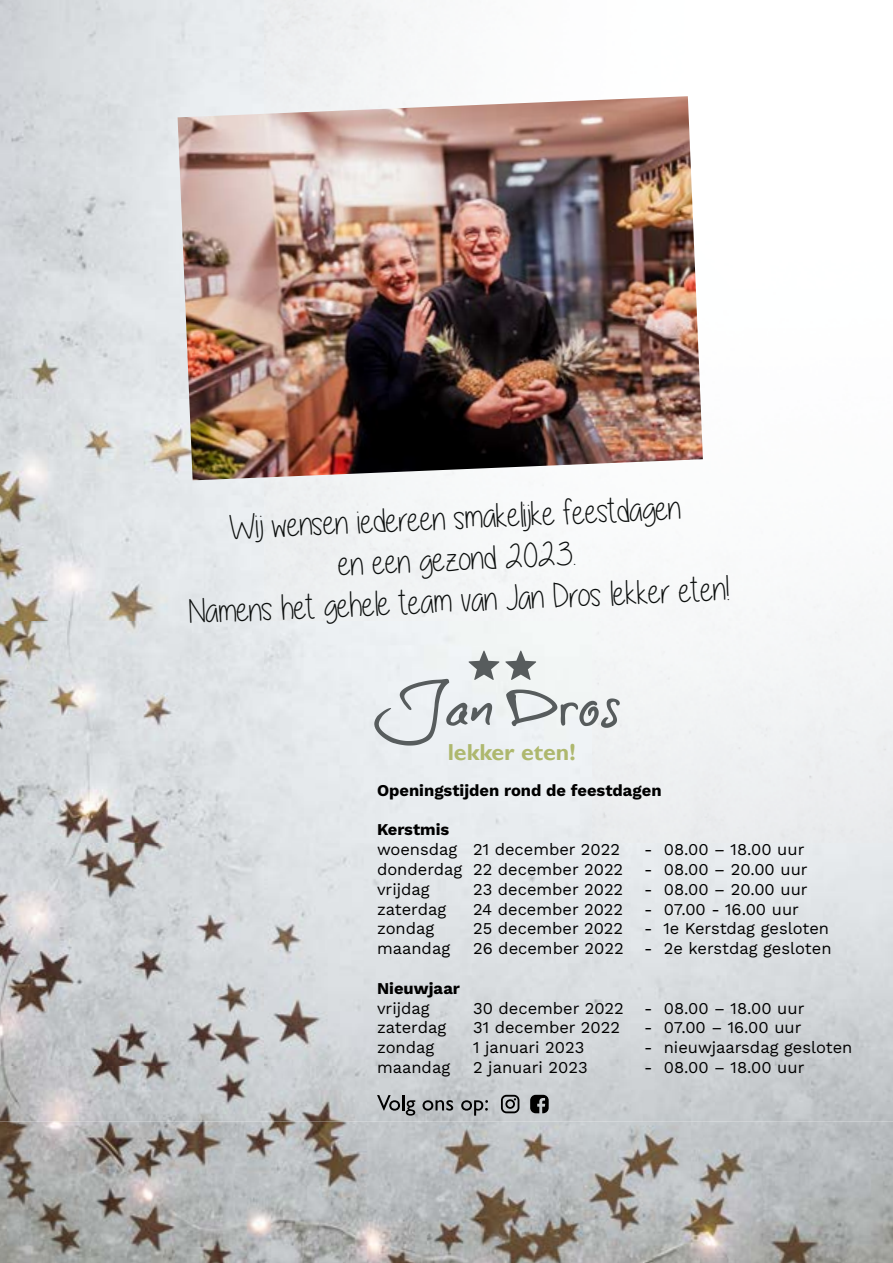
<style>
.page{position:relative;width:893px;height:1263px;background:#fff}
.page>*{position:absolute;margin:0;border:0;box-sizing:border-box;transform-origin:0 0}
.t1{font:34.5px/41.4px "Alittlesunshine";color:#0b0e0d;text-align:center}
.t2{font:700 23.1px "Gill Sans";color:#aeb86e}
.t3{font:16.5px "Work Sans";color:#000}
.t4{font:700 16.5px "Work Sans";color:#000}
</style>
<div class="page">
<img style="left:0;top:0;width:893px;height:1263px">
<svg style="left:374px;top:651px;width:246px;height:94px"></svg>
<img style="left:178px;top:96px;width:525px;height:384px">
<svg style="left:501px;top:1095px;width:18px;height:18px"></svg>
<svg style="left:530px;top:1095px;width:19px;height:18px"></svg>
<svg style="left:377px;top:1095px;width:38px;height:20px"></svg>
<svg style="left:422px;top:1100px;width:31px;height:10px"></svg>
<svg style="left:461px;top:1100px;width:27px;height:15px"></svg>
<h1 class="t1" style="left:184px;top:506px;width:543px;rotate:-2deg">Wij wensen iedereen smakelijke feestdagen<br>en een gezond 2023.<br>Namens het gehele team van Jan Dros lekker eten!</h1>
<h2 class="t2" style="left:448px;top:738px;width:129px">lekker eten!</h2>
<p class="t4" style="left:377px;top:777px;width:286px">Openingstijden rond de feestdagen</p>
<p class="t4" style="left:377px;top:817px;width:74px">Kerstmis</p>
<p class="t3" style="left:377px;top:837px;width:244px">woensdag 21 december 2022</p>
<p class="t3" style="left:644px;top:837px;width:162px">- 08.00 – 18.00 uur</p>
<p class="t3" style="left:377px;top:857px;width:248px">donderdag 22 december 2022</p>
<p class="t3" style="left:644px;top:857px;width:165px">- 08.00 – 20.00 uur</p>
<p class="t3" style="left:377px;top:876px;width:54px">vrijdag</p>
<p class="t3" style="left:473px;top:876px;width:152px">23 december 2022</p>
<p class="t3" style="left:644px;top:876px;width:165px">- 08.00 – 20.00 uur</p>
<p class="t3" style="left:377px;top:896px;width:71px">zaterdag</p>
<p class="t3" style="left:473px;top:896px;width:152px">24 december 2022</p>
<p class="t3" style="left:644px;top:896px;width:156px">- 07.00 - 16.00 uur</p>
<p class="t3" style="left:377px;top:916px;width:59px">zondag</p>
<p class="t3" style="left:473px;top:916px;width:152px">25 december 2022</p>
<p class="t3" style="left:644px;top:916px;width:187px">- 1e Kerstdag gesloten</p>
<p class="t3" style="left:377px;top:936px;width:75px">maandag</p>
<p class="t3" style="left:473px;top:936px;width:360px">26 december 2022 - 2e kerstdag gesloten</p>
<p class="t4" style="left:377px;top:975px;width:84px">Nieuwjaar</p>
<p class="t3" style="left:377px;top:995px;width:54px">vrijdag</p>
<p class="t3" style="left:473px;top:995px;width:333px">30 december 2022 - 08.00 – 18.00 uur</p>
<p class="t3" style="left:377px;top:1015px;width:71px">zaterdag</p>
<p class="t3" style="left:473px;top:1015px;width:148px">31 december 2022</p>
<p class="t3" style="left:644px;top:1015px;width:159px">- 07.00 – 16.00 uur</p>
<p class="t3" style="left:377px;top:1035px;width:59px">zondag</p>
<p class="t3" style="left:473px;top:1035px;width:113px">1 januari 2023</p>
<p class="t3" style="left:644px;top:1035px;width:210px">- nieuwjaarsdag gesloten</p>
<p class="t3" style="left:377px;top:1055px;width:75px">maandag</p>
<p class="t3" style="left:473px;top:1055px;width:116px">2 januari 2023</p>
<p class="t3" style="left:644px;top:1055px;width:162px">- 08.00 – 18.00 uur</p>
</div>
